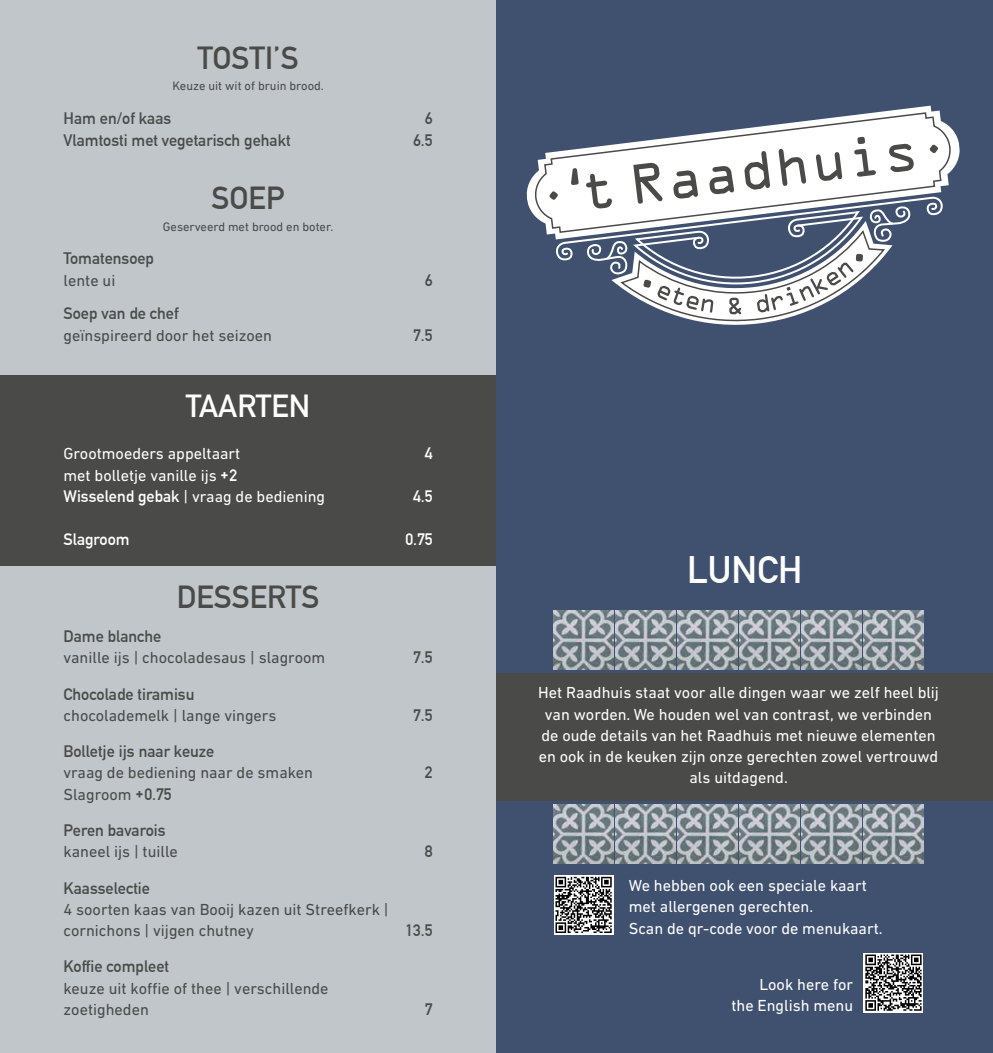
<style>
.page{position:relative;width:993px;height:1053px;background:#fff}
.page>*{position:absolute;margin:0;border:0;box-sizing:border-box;transform-origin:0 0}
.t1{font:700 37.5px "DIN Alternate";color:#fff}
.t2{font:700 31.25px "DIN Alternate";color:#4a4a49}
.t3{font:700 31.25px "DIN Alternate";color:#fff}
.t4{font:16.25px/21.2px "DIN Next LT Pro";color:#fff}
.t5{font:16.25px/21.2px "DIN Next LT Pro";color:#4a4a49}
.t6{font:700 16.25px "DIN Alternate";color:#4a4a49}
.t7{font:700 16.25px "DIN Alternate";color:#fff}
.t8{font:12.5px "DIN Next LT Pro";color:#4a4a49}
.s1{font-family:"DIN2014";font-weight:700}
.s2{font-family:"DIN Alternate";font-weight:700}
</style>
<div class="page">
<div style="left:0;top:0;width:496px;height:1052px;background:#c0c6c9"></div>
<div style="left:0;top:375px;width:496px;height:191px;background:#4a4a49"></div>
<div style="left:496px;top:0;width:496px;height:1052px;background:#3f516f"></div>
<img style="left:615px;top:610px;width:60px;height:59px">
<img style="left:553px;top:610px;width:60px;height:59px">
<img style="left:677px;top:610px;width:60px;height:59px">
<img style="left:739px;top:610px;width:59px;height:59px">
<img style="left:801px;top:610px;width:59px;height:59px">
<img style="left:863px;top:610px;width:59px;height:59px">
<img style="left:615px;top:804px;width:60px;height:59px">
<img style="left:553px;top:804px;width:60px;height:59px">
<img style="left:677px;top:804px;width:60px;height:59px">
<img style="left:739px;top:804px;width:59px;height:59px">
<img style="left:801px;top:804px;width:59px;height:59px">
<img style="left:863px;top:804px;width:59px;height:59px">
<div style="left:496px;top:673px;width:496px;height:127px;background:#4a4a49"></div>
<svg style="left:526px;top:106px;width:434px;height:129px"></svg>
<svg style="left:534px;top:111px;width:416px;height:123px"></svg>
<svg style="left:549px;top:137px;width:394px;height:188px"></svg>
<svg style="left:863px;top:953px;width:59px;height:59px"></svg>
<svg style="left:865px;top:954px;width:56px;height:56px"></svg>
<svg style="left:554px;top:875px;width:59px;height:59px"></svg>
<svg style="left:555px;top:876px;width:56px;height:56px"></svg>
<h2 class="t2" style="left:197px;top:34px;width:103px">TOSTI’S</h2>
<p class="t8" style="left:172px;top:79px;width:153px">Keuze uit wit of bruin brood.</p>
<p class="t6" style="left:63px;top:106px;width:109px">Ham en/of kaas</p>
<p class="t6" style="left:424px;top:106px;width:9px">6</p>
<p class="t6" style="left:63px;top:127px;width:228px">Vlamtosti met vegetarisch gehakt</p>
<p class="t6" style="left:413px;top:127px;width:21px">6.5</p>
<h2 class="t2" style="left:211px;top:174px;width:74px">SOEP</h2>
<p class="t8" style="left:163px;top:219px;width:172px">Geserveerd met brood en boter.</p>
<p class="t6" style="left:63px;top:246px;width:92px">Tomatensoep</p>
<p class="t5" style="left:63px;top:269px;width:53px">lente ui</p>
<p class="t6" style="left:424px;top:267px;width:9px">6</p>
<p class="t6" style="left:63px;top:301px;width:116px">Soep van de chef</p>
<p class="t5" style="left:63px;top:324px;width:210px">geïnspireerd door het seizoen</p>
<p class="t6" style="left:413px;top:322px;width:21px">7.5</p>
<h2 class="t3" style="left:186px;top:382px;width:126px">TAARTEN</h2>
<p class="t4" style="left:63px;top:443px;width:178px">Grootmoeders appeltaart</p>
<p class="t7" style="left:424px;top:441px;width:9px">4</p>
<p class="t4" style="left:63px;top:464px;width:263px">met bolletje vanille ijs <span class="s1">+</span><span class="s2">2<br>Wisselend gebak</span> | vraag de bediening</p>
<p class="t7" style="left:413px;top:484px;width:21px">4.5</p>
<p class="t7" style="left:63px;top:526px;width:68px">Slagroom</p>
<p class="t7" style="left:405px;top:526px;width:29px">0.75</p>
<h2 class="t2" style="left:177px;top:573px;width:144px">DESSERTS</h2>
<p class="t6" style="left:63px;top:624px;width:99px">Dame blanche</p>
<p class="t5" style="left:63px;top:647px;width:263px">vanille ijs | chocoladesaus | slagroom</p>
<p class="t6" style="left:413px;top:645px;width:21px">7.5</p>
<p class="t6" style="left:63px;top:681px;width:132px">Chocolade tiramisu</p>
<p class="t5" style="left:63px;top:704px;width:214px">chocolademelk | lange vingers</p>
<p class="t6" style="left:413px;top:702px;width:21px">7.5</p>
<p class="t6" style="left:63px;top:739px;width:152px">Bolletje ijs naar keuze</p>
<p class="t5" style="left:63px;top:762px;width:251px">vraag de bediening naar de smaken</p>
<p class="t6" style="left:424px;top:760px;width:9px">2</p>
<p class="t5" style="left:63px;top:783px;width:110px">Slagroom <span class="s1">+</span><span class="s2">0.75</span></p>
<p class="t6" style="left:63px;top:817px;width:103px">Peren bavarois</p>
<p class="t5" style="left:63px;top:840px;width:116px">kaneel ijs | tuille</p>
<p class="t6" style="left:424px;top:839px;width:9px">8</p>
<p class="t6" style="left:63px;top:875px;width:88px">Kaasselectie</p>
<p class="t5" style="left:63px;top:898px;width:326px">4 soorten kaas van Booij kazen uit Streefkerk | cornichons | vijgen chutney</p>
<p class="t6" style="left:405px;top:917px;width:29px">13.5</p>
<p class="t6" style="left:63px;top:954px;width:107px">Koffie compleet</p>
<p class="t5" style="left:63px;top:977px;width:266px">keuze uit koffie of thee | verschillende zoetigheden</p>
<p class="t6" style="left:424px;top:996px;width:9px">7</p>
<h1 class="t1" style="left:686px;top:541px;width:117px">LUNCH</h1>
<p class="t4" style="left:538px;top:682px;width:402px;text-align:center">Het Raadhuis staat voor alle dingen waar we zelf heel blij van worden. We houden wel van contrast, we verbinden de oude details van het Raadhuis met nieuwe elementen en ook in de keuken zijn onze gerechten zowel vertrouwd als uitdagend.</p>
<p class="t4" style="left:628px;top:874px;width:255px">We hebben ook een speciale kaart met allergenen gerechten.<br>Scan de qr-code voor de menukaart.</p>
<p class="t4" style="left:731px;top:973px;width:123px;text-align:right">Look here for<br>the English menu</p>
</div>
